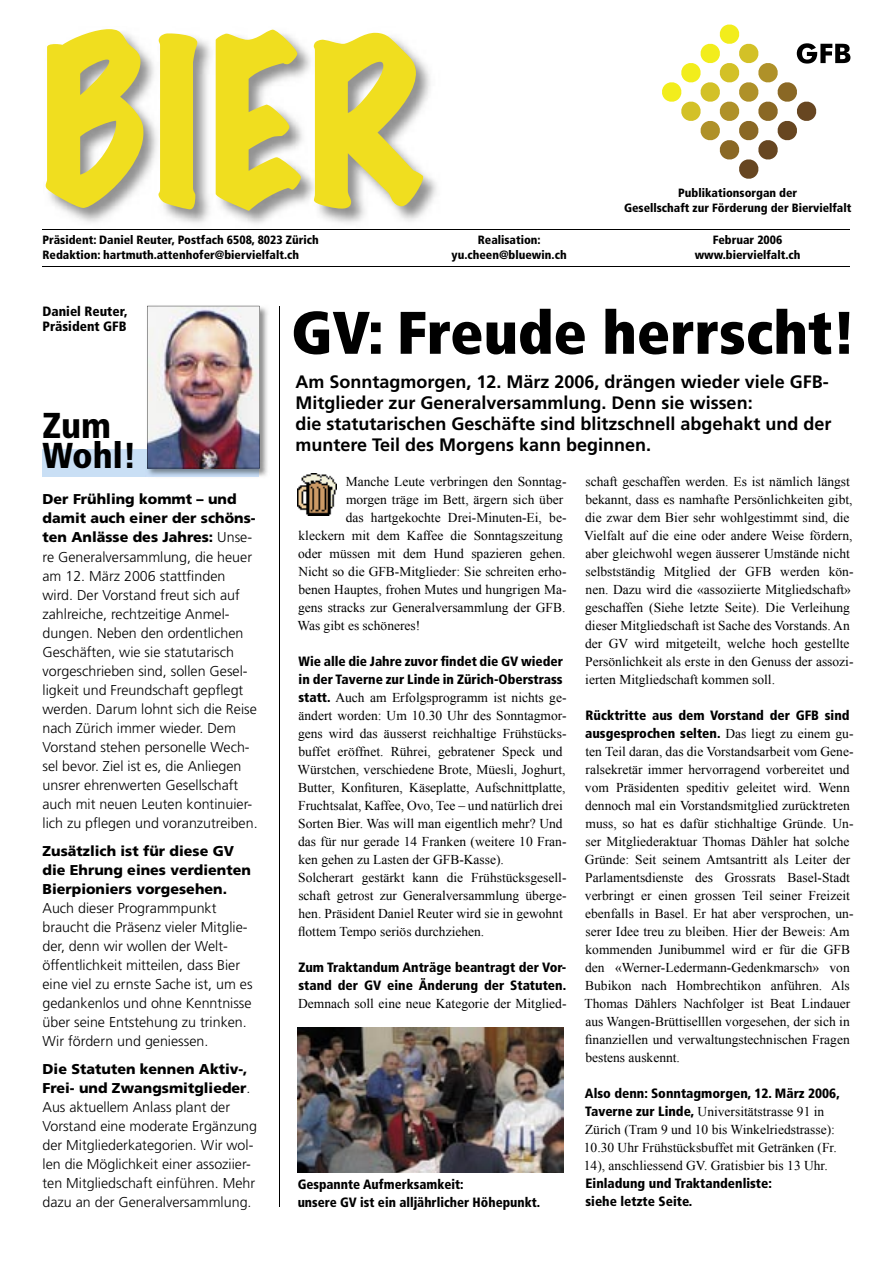
<style>
.page{position:relative;width:893px;height:1263px;background:#fff}
.page>*{position:absolute;margin:0;border:0;box-sizing:border-box;transform-origin:0 0}
.t1{font:expanded 204px "Marker Felt";color:#f0de1f;scale:.95 1}
.t2{font:900 condensed 60px "Frutiger";color:#000}
.t3{font:900 condensed 36px/30px "Frutiger";color:#000}
.t4{font:700 18px/21px "Frutiger";color:#000}
.t5{font:300 14.25px/19px "Frutiger";color:#000}
.t6{font:900 14.25px/19px "Frutiger";color:#000}
.t7{font:13.5px/18px "Times New Roman";color:#000}
.t8{font:900 condensed 13.5px/18px "Frutiger";color:#000}
.t9{font:900 condensed 12px/15px "Frutiger";color:#000;text-align:center}
.s1{font-weight:900}
.s2{font-family:"Frutiger";font-weight:900;font-stretch:condensed}
.s3{font-family:"Times New Roman";font-weight:400;font-stretch:normal}
</style>
<div class="page">
<img style="left:49px;top:32px;width:388px;height:192px">
<svg style="left:662px;top:24px;width:188px;height:155px"></svg>
<hr style="left:43px;top:229px;width:807px;height:1px;background:#000">
<hr style="left:43px;top:266px;width:807px;height:1px;background:#000">
<div style="left:43px;top:449px;width:215px;height:27px;background:#c9dff5"></div>
<img style="left:298px;top:474px;width:39px;height:42px">
<img style="left:146px;top:305px;width:122px;height:172px">
<img style="left:146px;top:449px;width:112px;height:27px">
<img style="left:147px;top:306px;width:113px;height:162px">
<img style="left:298px;top:1028px;width:265px;height:144px">
<hr style="left:279px;top:306px;width:1px;height:901px;background:#000">
<h1 class="t1" style="left:41px;top:15px;width:406px">BIER</h1>
<p class="t9" style="left:624px;top:185px;width:229px">Publikationsorgan der<br>Gesellschaft zur Förderung der Biervielfalt</p>
<p class="t9" style="left:43px;top:233px;width:278px">Präsident: Daniel Reuter, Postfach 6508, 8023 Zürich</p>
<p class="t9" style="left:478px;top:233px;width:64px">Realisation:</p>
<p class="t9" style="left:713px;top:233px;width:71px">Februar 2006</p>
<p class="t9" style="left:43px;top:248px;width:258px">Redaktion: hartmuth.attenhofer@biervielfalt.ch</p>
<p class="t9" style="left:451px;top:248px;width:117px">yu.cheen@bluewin.ch</p>
<p class="t9" style="left:695px;top:248px;width:107px">www.biervielfalt.ch</p>
<p class="t8" style="left:43px;top:304px;width:87px;line-height:15px">Daniel Reuter,<br>Präsident GFB</p>
<h3 class="t3" style="left:43px;top:411px;width:96px">Zum<br>Wohl!</h3>
<p class="t5" style="left:43px;top:490px;width:217px"><span class="s1">Der Frühling kommt – und damit auch einer der schöns&shy;ten Anlässe des Jahres:</span> Unse&shy;re Generalversammlung, die heuer am 12. März 2006 stattfinden wird. Der Vorstand freut sich auf zahlreiche, rechtzeitige Anmel&shy;dungen. Neben den ordentlichen<br>Geschäften, wie sie statutarisch vorgeschrieben sind, sollen Gesel&shy;ligkeit und Freundschaft gepflegt werden. Darum lohnt sich die Reise nach Zürich immer wieder. Dem<br>Vorstand stehen personelle Wech&shy;sel bevor. Ziel ist es, die Anliegen unsrer ehrenwerten Gesellschaft auch mit neuen Leuten kontinuier&shy;lich zu pflegen und voranzutreiben.</p>
<p class="t6" style="left:43px;top:841px;width:210px">Zusätzlich ist für diese GV die Ehrung eines verdienten<br>Bierpioniers vorgesehen.</p>
<p class="t5" style="left:43px;top:899px;width:212px">Auch dieser Programmpunkt braucht die Präsenz vieler Mitglie&shy;der, denn wir wollen der Welt&shy;öffentlichkeit mitteilen, dass Bier eine viel zu ernste Sache ist, um es gedankenlos und ohne Kenntnisse über seine Entstehung zu trinken.<br>Wir fördern und geniessen.</p>
<p class="t5" style="left:43px;top:1060px;width:216px"><span class="s1">Die Statuten kennen Aktiv-, Frei- und Zwangsmitglieder</span>.<br>Aus aktuellem Anlass plant der Vorstand eine moderate Ergänzung der Mitgliederkategorien. Wir wol&shy;len die Möglichkeit einer assoziier&shy;ten Mitgliedschaft einführen. Mehr dazu an der Generalversammlung.</p>
<h2 class="t2" style="left:291px;top:296px;width:566px">GV: Freude herrscht!</h2>
<h3 class="t4" style="left:296px;top:371px;width:538px">Am Sonntagmorgen, 12. März 2006, drängen wieder viele GFB-Mitglieder zur Generalversammlung. Denn sie wissen:<br>die statutarischen Geschäfte sind blitzschnell abgehakt und der muntere Teil des Morgens kann beginnen.</h3>
<p class="t7" style="left:346px;top:472px;width:222px">Manche Leute verbringen den Sonntag-</p>
<p class="t7" style="left:346px;top:490px;width:219px">morgen träge im Bett, ärgern sich über</p>
<p class="t7" style="left:346px;top:508px;width:222px">das hartgekochte Drei-Minuten-Ei, be-</p>
<p class="t7" style="left:298px;top:526px;width:266px">kleckern mit dem Kaffee die Sonntagszeitung</p>
<p class="t7" style="left:298px;top:544px;width:269px">oder müssen mit dem Hund spazieren gehen.</p>
<p class="t7" style="left:298px;top:562px;width:270px">Nicht so die GFB-Mitglieder: Sie schreiten erho-</p>
<p class="t7" style="left:298px;top:580px;width:270px">benen Hauptes, frohen Mutes und hungrigen Ma-</p>
<p class="t7" style="left:298px;top:598px;width:269px">gens stracks zur Generalversammlung der GFB.</p>
<p class="t7" style="left:297px;top:616px;width:125px">Was gibt es schöneres!</p>
<p class="t8" style="left:299px;top:652px;width:266px">Wie alle die Jahre zuvor findet die GV wieder in der Taverne zur Linde in Zürich-Oberstrass</p>
<p class="t7" style="left:297px;top:688px;width:271px"><span class="s2">statt.</span> Auch am Erfolgsprogramm ist nichts ge&shy;ändert worden: Um 10.30 Uhr des Sonntagmor&shy;gens wird das äusserst reichhaltige Frühstücks&shy;buffet eröffnet. Rührei, gebratener Speck und Würstchen, verschiedene Brote, Müesli, Joghurt, Butter, Konfituren, Käseplatte, Aufschnittplatte, Fruchtsalat, Kaffee, Ovo, Tee – und natürlich drei Sorten Bier. Was will man eigentlich mehr? Und das für nur gerade 14 Franken (weitere 10 Fran&shy;ken gehen zu Lasten der GFB-Kasse).<br>Solcherart gestärkt kann die Frühstücksgesell&shy;schaft getrost zur Generalversammlung überge&shy;hen. Präsident Daniel Reuter wird sie in gewohnt flottem Tempo seriös durchziehen.</p>
<p class="t8" style="left:298px;top:958px;width:269px">Zum Traktandum Anträge beantragt der Vor&shy;stand der GV eine Änderung der Statuten.</p>
<p class="t7" style="left:298px;top:994px;width:270px">Demnach soll eine neue Kategorie der Mitglied-</p>
<p class="t8" style="left:298px;top:1175px;width:244px">Gespannte Aufmerksamkeit:<br>unsere GV ist ein alljährlicher Höhepunkt.</p>
<p class="t7" style="left:584px;top:472px;width:271px">schaft geschaffen werden. Es ist nämlich längst bekannt, dass es namhafte Persönlichkeiten gibt, die zwar dem Bier sehr wohlgestimmt sind, die Vielfalt auf die eine oder andere Weise fördern, aber gleichwohl wegen äusserer Umstände nicht selbstständig Mitglied der GFB werden kön&shy;nen. Dazu wird die «assoziierte Mitgliedschaft» geschaffen (Siehe letzte Seite). Die Verleihung dieser Mitgliedschaft ist Sache des Vorstands. An der GV wird mitgeteilt, welche hoch gestellte Persönlichkeit als erste in den Genuss der assozi&shy;ierten Mitgliedschaft kommen soll.</p>
<p class="t8" style="left:585px;top:706px;width:270px">Rücktritte aus dem Vorstand der GFB sind ausgesprochen selten. <span class="s3">Das liegt zu einem gu-</span></p>
<p class="t7" style="left:585px;top:742px;width:270px">ten Teil daran, das die Vorstandsarbeit vom Gene&shy;ralsekretär immer hervorragend vorbereitet und vom Präsidenten speditiv geleitet wird. Wenn dennoch mal ein Vorstandsmitglied zurücktreten muss, so hat es dafür stichhaltige Gründe. Un&shy;ser Mitgliederaktuar Thomas Dähler hat solche Gründe: Seit seinem Amtsantritt als Leiter der Parlamentsdienste des Grossrats Basel-Stadt verbringt er einen grossen Teil seiner Freizeit ebenfalls in Basel. Er hat aber versprochen, un&shy;serer Idee treu zu bleiben. Hier der Beweis: Am kommenden Junibummel wird er für die GFB den «Werner-Ledermann-Gedenkmarsch» von Bubikon nach Hombrechtikon anführen. Als Thomas Dählers Nachfolger ist Beat Lindauer aus Wangen-Brüttiselllen vorgesehen, der sich in finanziellen und verwaltungstechnischen Fragen bestens auskennt.</p>
<p class="t8" style="left:585px;top:1084px;width:256px">Also denn: Sonntagmorgen, 12. März 2006,</p>
<p class="t7" style="left:584px;top:1102px;width:254px"><span class="s2">Taverne zur Linde,</span> Universitätstrasse 91 in Zürich (Tram 9 und 10 bis Winkelriedstrasse):<br>10.30 Uhr Frühstücksbuffet mit Getränken (Fr.<br>14), anschliessend GV. Gratisbier bis 13 Uhr.</p>
<p class="t8" style="left:585px;top:1174px;width:188px">Einladung und Traktandenliste: siehe letzte Seite.</p>
</div>
